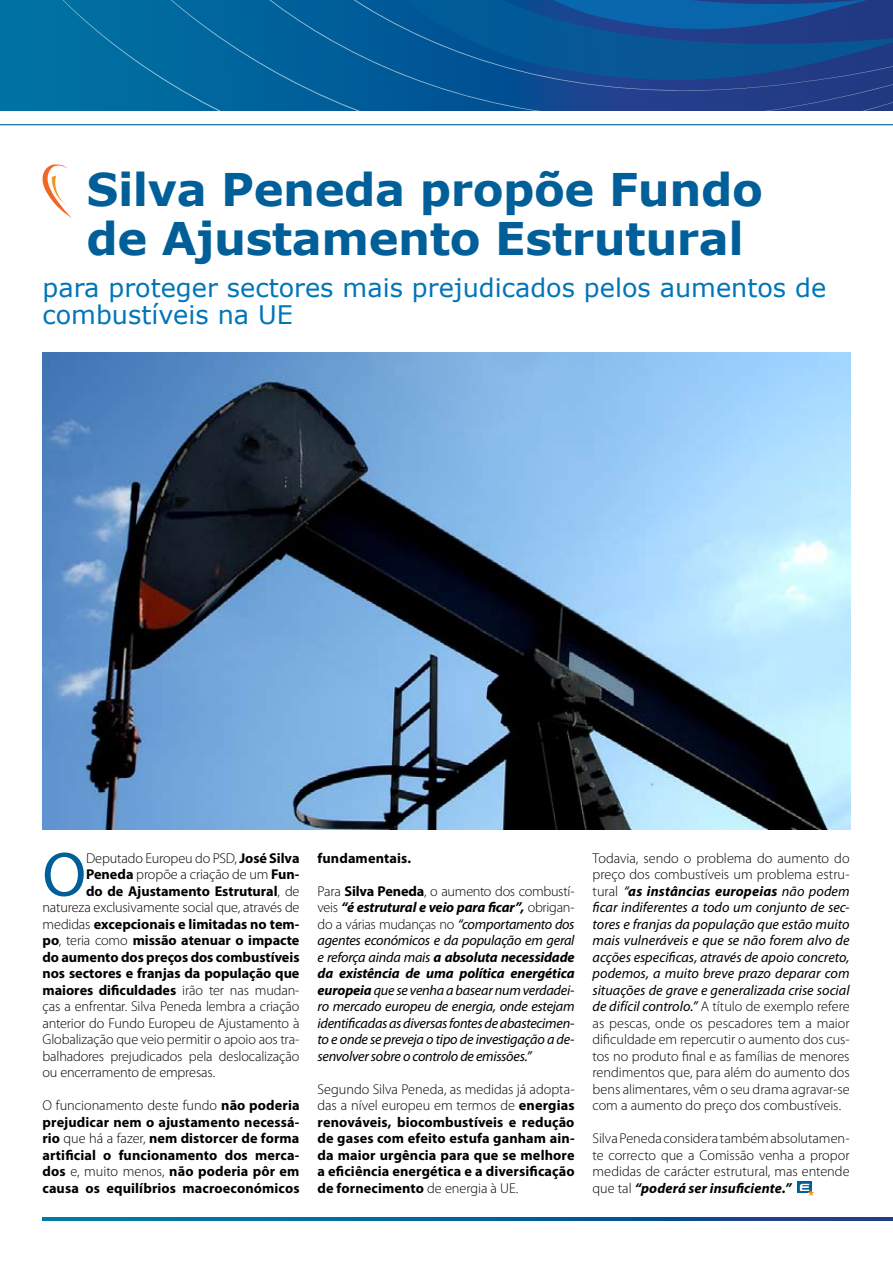
<style>
.page{position:relative;width:893px;height:1263px;background:#fff}
.page>*{position:absolute;margin:0;border:0;box-sizing:border-box;transform-origin:0 0}
.t1{font:63.15px "Myriad Pro";color:#005f99}
.t2{font:700 45px/48px "Verdana";letter-spacing:-.01em;color:#005f99}
.t3{font:25.5px/27px "Verdana";color:#0075b9}
.t4{font:300 14.25px/16.5px "Myriad Pro";letter-spacing:-.01em;color:#000;text-align:justify}
.t5{font:700 14.25px/16.5px "Myriad Pro";color:#000;text-align:justify}
.t6{font:italic 14.25px/16.5px "Myriad Pro";letter-spacing:-.02em;color:#000;text-align:justify}
.s1{font-weight:700}
.s2{font-weight:300}
.s3{font-weight:300;font-style:normal}
.s4{font-weight:700;font-style:normal}
.s5{font-weight:400;font-style:italic}
.s6{font-weight:700;font-style:italic}
</style>
<div class="page">
<svg style="left:43px;top:1218px;width:850px;height:2px;background:#075e99"></svg>
<div style="left:0;top:0;width:893px;height:110px;background:#0070a1"></div>
<svg style="left:116px;top:0;width:776px;height:126px"></svg>
<svg style="left:301px;top:0;width:591px;height:108px;background:#0e5092"></svg>
<svg style="left:434px;top:0;width:437px;height:49px"></svg>
<hr style="left:0;top:124px;width:893px;height:1px;background:#005f99">
<svg style="left:892px;top:0;width:1px;height:126px"></svg>
<svg style="left:797px;top:1181px;width:15px;height:12px"></svg>
<svg style="left:800px;top:1184px;width:14px;height:12px"></svg>
<img style="left:43px;top:352px;width:807px;height:478px">
<svg style="left:42px;top:164px;width:30px;height:54px"></svg>
<h2 class="t2" style="left:87px;top:166px;width:678px">Silva Peneda propõe Fundo de Ajustamento Estrutural</h2>
<h3 class="t3" style="left:43px;top:275px;width:785px">para proteger sectores mais prejudicados pelos aumentos de combustíveis na UE</h3>
<h1 class="t1" style="left:43px;top:836px;width:40px">O</h1>
<p class="t4" style="left:86px;top:850px;width:215px">Deputado Europeu do PSD, <span class="s1">José Silva</span></p>
<p class="t4" style="left:86px;top:866px;width:215px"><span class="s1">Peneda</span> propõe a criação de um <span class="s1">Fun-</span></p>
<p class="t5" style="left:86px;top:882px;width:215px">do de Ajustamento Estrutural<span class="s2">, de</span></p>
<p class="t4" style="left:43px;top:899px;width:259px">natureza exclusivamente social que, através de</p>
<p class="t5" style="left:43px;top:915px;width:259px"><span class="s2">medidas</span> excepcionais e limitadas no tem-</p>
<p class="t5" style="left:43px;top:932px;width:258px">po<span class="s2">, teria como</span> missão atenuar o impacte</p>
<p class="t5" style="left:43px;top:948px;width:259px">do aumento dos preços dos combustíveis</p>
<p class="t5" style="left:43px;top:965px;width:258px">nos sectores e franjas da população que</p>
<p class="t5" style="left:43px;top:981px;width:259px">maiores dificuldades <span class="s2">irão ter nas mudan-</span></p>
<p class="t4" style="left:43px;top:998px;width:259px">ças a enfrentar. Silva Peneda lembra a criação</p>
<p class="t4" style="left:43px;top:1015px;width:259px">anterior do Fundo Europeu de Ajustamento à</p>
<p class="t4" style="left:43px;top:1031px;width:259px">Globalização que veio permitir o apoio aos tra-</p>
<p class="t4" style="left:43px;top:1048px;width:258px">balhadores prejudicados pela deslocalização</p>
<p class="t4" style="left:43px;top:1064px;width:174px">ou encerramento de empresas.</p>
<p class="t5" style="left:42px;top:1097px;width:259px"><span class="s2">O funcionamento deste fundo</span> não poderia prejudicar nem o ajustamento necessá&shy;rio <span class="s2">que há a fazer,</span> nem distorcer de forma artificial o funcionamento dos merca&shy;dos <span class="s2">e, muito menos,</span> não poderia pôr em causa os equilíbrios macroeconómicos</p>
<p class="t5" style="left:318px;top:849px;width:95px">fundamentais.</p>
<p class="t6" style="left:318px;top:882px;width:259px"><span class="s3">Para</span> <span class="s4">Silva Peneda</span><span class="s3">, o aumento dos combustí&shy;veis</span> <span class="s1">“é estrutural e veio para ficar”,</span> <span class="s3">obrigan&shy;do a várias mudanças no</span> “comportamento dos agentes económicos e da população em geral e reforça ainda mais <span class="s1">a absoluta necessidade da existência de uma política energética europeia</span> que se venha a basear num verdadei&shy;ro mercado europeu de energia, onde estejam identificadas as diversas fontes de abastecimen&shy;to e onde se preveja o tipo de investigação a de&shy;senvolver sobre o controlo de emissões.”</p>
<p class="t5" style="left:318px;top:1080px;width:259px"><span class="s2">Segundo Silva Peneda, as medidas já adopta&shy;das a nível europeu em termos de</span> energias renováveis, biocombustíveis e redução de gases com efeito estufa ganham ain&shy;da maior urgência para que se melhore a eficiência energética e a diversificação de fornecimento <span class="s2">de energia à UE.</span></p>
<p class="t4" style="left:593px;top:850px;width:259px">Todavia, sendo o problema do aumento do preço dos combustíveis um problema estru&shy;tural <span class="s5">“</span><span class="s6">as instâncias europeias</span> <span class="s5">não podem ficar indiferentes a todo um conjunto de sec&shy;tores e franjas da população que estão muito mais vulneráveis e que se não forem alvo de acções especificas, através de apoio concreto, podemos, a muito breve prazo deparar com situações de grave e generalizada crise social de difícil controlo.”</span> A título de exemplo refere as pescas, onde os pescadores tem a maior dificuldade em repercutir o aumento dos cus&shy;tos no produto final e as famílias de menores rendimentos que, para além do aumento dos bens alimentares, vêm o seu drama agravar-se com a aumento do preço dos combustíveis.</p>
<p class="t4" style="left:593px;top:1130px;width:259px">Silva Peneda considera também absolutamen&shy;te correcto que a Comissão venha a propor medidas de carácter estrutural, mas entende que tal <span class="s6">“poderá ser insuficiente.”</span></p>
</div>
